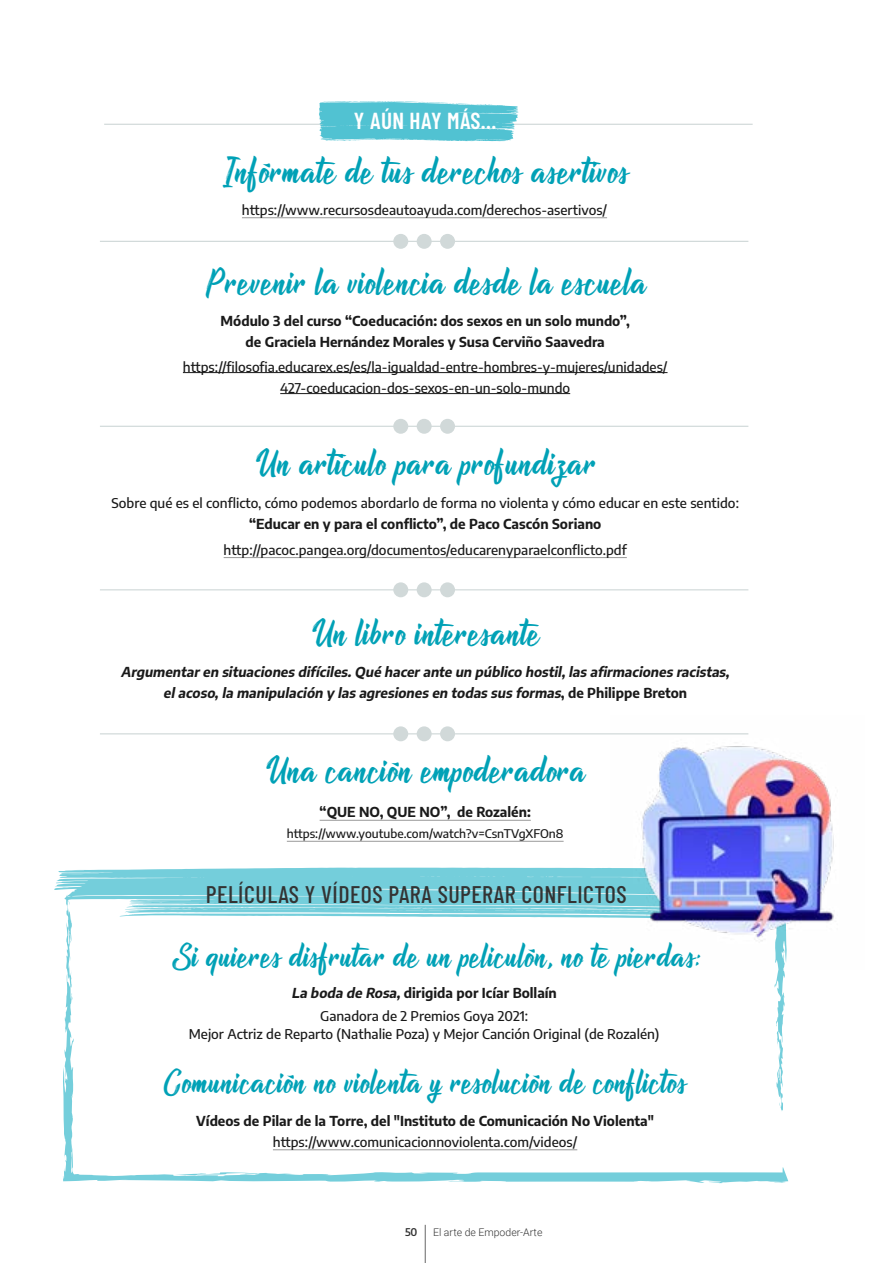
<style>
.page{position:relative;width:893px;height:1263px;background:#fff}
.page>*{position:absolute;margin:0;border:0;box-sizing:border-box;transform-origin:0 0}
.t1{font:33px "Atlantis the lost City";letter-spacing:.02em;color:#00a1b6}
.t2{font:30px "Atlantis the lost City";letter-spacing:.02em;color:#00a1b6}
.t3{font:500 24px "Barlow Condensed";letter-spacing:.02em;color:#333}
.t4{font:600 23.1px "Barlow Condensed";letter-spacing:.015em;color:#fff}
.t5{font:500 13.5px/21px "Encode Sans";color:#1a1a1a;text-align:center}
.t6{font:700 13.5px/21px "Encode Sans";color:#1a1a1a;text-align:center}
.t7{font:italic 700 13.5px/21px "Encode Sans";color:#1a1a1a;text-align:center}
.t8{font:500 12px "Encode Sans";color:#1a1a1a}
.t9{font:300 10.5px "Roboto";color:#333}
.t10{font:600 10.5px "Encode Sans";color:#333}
.s1{font-style:normal}
.s2{font-weight:700;font-style:italic}
.s3{font-weight:700}
</style>
<div class="page">
<hr style="left:104px;top:124px;width:649px;height:1px;background:#d1d9d9">
<hr style="left:242px;top:217px;width:365px;height:1px;background:#999">
<hr style="left:224px;top:557px;width:403px;height:1px;background:#999">
<hr style="left:183px;top:372px;width:484px;height:1px;background:#1a1a1a">
<hr style="left:280px;top:393px;width:290px;height:1px;background:#1a1a1a">
<svg style="left:319px;top:101px;width:199px;height:41px;background:#68cad7"></svg>
<div style="left:393px;top:234px;width:15px;height:15px;background:#d1d9d9;border-radius:50%"></div>
<div style="left:417px;top:234px;width:15px;height:15px;background:#d1d9d9;border-radius:50%"></div>
<div style="left:440px;top:234px;width:15px;height:15px;background:#d1d9d9;border-radius:50%"></div>
<hr style="left:100px;top:241px;width:648px;height:1px;background:#d1d9d9">
<div style="left:393px;top:419px;width:15px;height:15px;background:#d1d9d9;border-radius:50%"></div>
<div style="left:417px;top:419px;width:15px;height:15px;background:#d1d9d9;border-radius:50%"></div>
<div style="left:440px;top:419px;width:15px;height:15px;background:#d1d9d9;border-radius:50%"></div>
<hr style="left:100px;top:426px;width:648px;height:1px;background:#d1d9d9">
<div style="left:393px;top:582px;width:15px;height:15px;background:#d1d9d9;border-radius:50%"></div>
<div style="left:417px;top:582px;width:15px;height:15px;background:#d1d9d9;border-radius:50%"></div>
<div style="left:440px;top:582px;width:15px;height:15px;background:#d1d9d9;border-radius:50%"></div>
<hr style="left:100px;top:589px;width:648px;height:1px;background:#d1d9d9">
<div style="left:393px;top:726px;width:15px;height:15px;background:#d1d9d9;border-radius:50%"></div>
<div style="left:417px;top:726px;width:15px;height:15px;background:#d1d9d9;border-radius:50%"></div>
<div style="left:440px;top:726px;width:15px;height:15px;background:#d1d9d9;border-radius:50%"></div>
<hr style="left:100px;top:733px;width:648px;height:1px;background:#d1d9d9">
<hr style="left:425px;top:1225px;width:1px;height:38px;background:#666">
<svg style="left:54px;top:867px;width:556px;height:27px;background:#80d2de"></svg>
<svg style="left:63px;top:894px;width:725px;height:289px"></svg>
<hr style="left:320px;top:820px;width:211px;height:1px;background:#999">
<hr style="left:287px;top:841px;width:277px;height:1px;background:#999">
<img style="left:610px;top:733px;width:224px;height:236px">
<h3 class="t4" style="left:354px;top:105px;width:144px">Y AÚN HAY MÁS...</h3>
<h1 class="t1" style="left:222px;top:148px;width:408px">Infórmate de tus derechos asertivos</h1>
<p class="t5" style="left:242px;top:199px;width:367px">https://www.recursosdeautoayuda.com/derechos-asertivos/</p>
<h1 class="t1" style="left:205px;top:259px;width:443px">Prevenir la violencia desde la escuela</h1>
<p class="t6" style="left:220px;top:309px;width:411px">Módulo 3 del curso “Coeducación: dos sexos en un solo mundo”, de Graciela Hernández Morales y Susa Cerviño Saavedra</p>
<p class="t5" style="left:183px;top:356px;width:486px">https://filosofia.educarex.es/es/la-igualdad-entre-hombres-y-mujeres/unidades/<br>427-coeducacion-dos-sexos-en-un-solo-mundo</p>
<h1 class="t1" style="left:254px;top:440px;width:343px">Un artículo para profundizar</h1>
<p class="t5" style="left:111px;top:492px;width:629px">Sobre qué es el conflicto, cómo podemos abordarlo de forma no violenta y cómo educar en este sentido:</p>
<p class="t6" style="left:249px;top:513px;width:354px">“Educar en y para el conflicto”, de Paco Cascón Soriano</p>
<p class="t5" style="left:224px;top:538px;width:405px">http://pacoc.pangea.org/documentos/educarenyparaelconflicto.pdf</p>
<h1 class="t1" style="left:311px;top:610px;width:230px">Un libro interesante</h1>
<p class="t7" style="left:121px;top:661px;width:613px">Argumentaren situaciones difíciles.Qué hacerante un público hostil,las afirmaciones racistas, elacoso,la manipulación y las agresiones en todas sus formas<span class="s1">, d e P h i l i p p e B r e t o n</span></p>
<h1 class="t1" style="left:265px;top:747px;width:322px">Una canción empoderadora</h1>
<p class="t6" style="left:320px;top:801px;width:213px">“QUE NO, QUE NO”, de Rozalén:</p>
<p class="t8" style="left:287px;top:825px;width:278px">https://www.youtube.com/watch?v=CsnTVgXFOn8</p>
<h3 class="t3" style="left:206px;top:877px;width:422px">PELÍCULAS Y VÍDEOS PARA SUPERAR CONFLICTOS</h3>
<h2 class="t2" style="left:172px;top:935px;width:530px">Si quieres disfrutar de un peliculón, no te pierdas:</h2>
<p class="t5" style="left:291px;top:981px;width:267px;line-height:22.2px"><span class="s2">La boda de Rosa,</span><span class="s3">dirigida por Icíar Bollaín<br></span>Ganadora de 2 Premios Goya 2021:</p>
<p class="t5" style="left:189px;top:1022px;width:472px">Mejor Actriz de Reparto (Nathalie Poza) y Mejor Canción Original (de Rozalén)</p>
<h2 class="t2" style="left:164px;top:1062px;width:524px">Comunicación no violenta y resolución de conflictos</h2>
<p class="t6" style="left:196px;top:1109px;width:459px">Vídeos de Pilar de la Torre, del "Instituto de Comunicación No Violenta"</p>
<p class="t5" style="left:273px;top:1130px;width:306px">https://www.comunicacionnoviolenta.com/videos/</p>
<p class="t10" style="left:405px;top:1224px;width:14px">50</p>
<p class="t9" style="left:433px;top:1225px;width:111px">El arte de Empoder-Arte</p>
</div>
